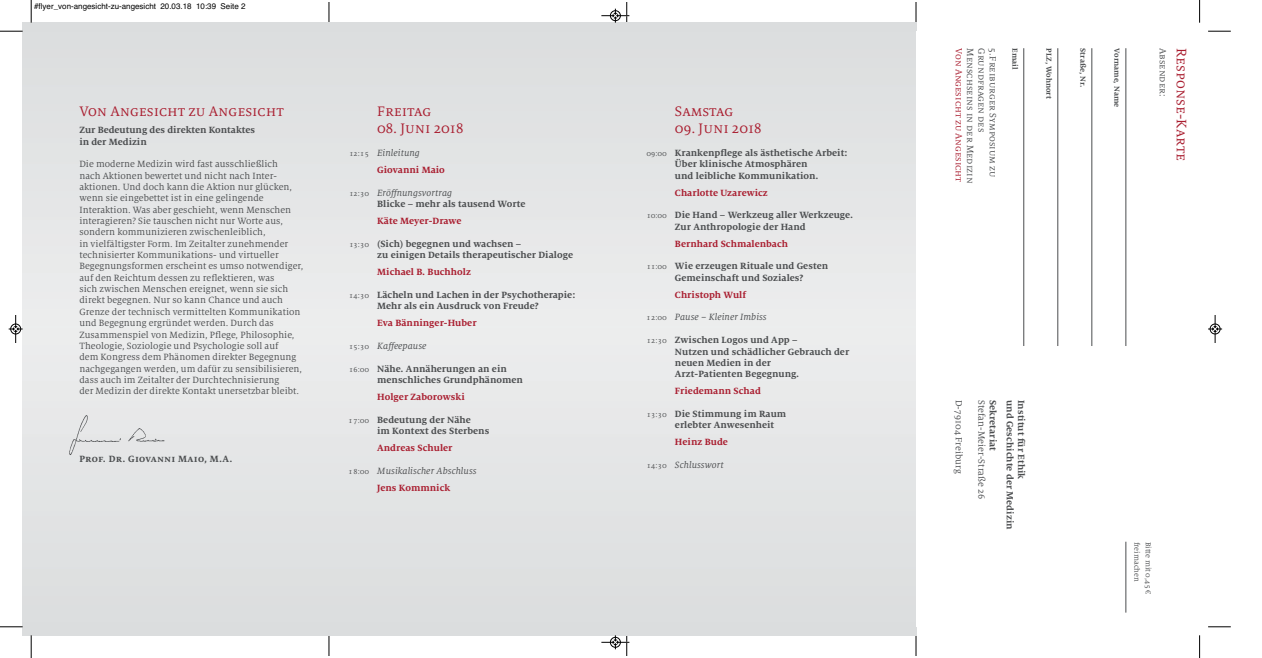
<style>
.page{position:relative;width:1262px;height:658px;background:#fff}
.page>*{position:absolute;margin:0;border:0;box-sizing:border-box;transform-origin:0 0}
.t1{font:15.2px "Milo Serif OT";color:#a91d2f}
.t2{font:10px/11.3px "Milo Serif OT";letter-spacing:.005em;color:#4b4d4f}
.t3{font:700 10px/11.3px "Milo Serif OT";letter-spacing:.005em;color:#4b4d4f}
.t4{font:700 10px "Milo Serif OT";letter-spacing:.005em;color:#a91d2f}
.t5{font:italic 10px "Milo Serif OT";letter-spacing:.005em;color:#4b4d4f}
.t6{font:700 10px "Milo Serif OT";letter-spacing:.025em;color:#4b4d4f}
.t7{font:10px "Milo Serif OT";color:#a91d2f}
.t8{font:8px "Milo Serif OT";letter-spacing:-.01em;color:#4b4d4f}
.t9{font:8px "Helvetica";color:#000}
.t10{font:700 8px "Milo Serif OT";letter-spacing:.005em;color:#4b4d4f}
</style>
<div class="page">
<svg style="left:328px;top:3px;width:1px;height:20px"></svg>
<svg style="left:915px;top:3px;width:1px;height:20px"></svg>
<svg style="left:328px;top:635px;width:1px;height:20px"></svg>
<svg style="left:915px;top:635px;width:1px;height:20px"></svg>
<div style="left:23px;top:23px;width:893px;height:612px;background:#e3e5e6"></div>
<hr style="left:1125px;top:48px;width:1px;height:298px;background:#4b4d4f">
<hr style="left:1125px;top:541px;width:1px;height:71px;background:#4b4d4f">
<hr style="left:1091px;top:48px;width:1px;height:298px;background:#4b4d4f">
<hr style="left:1057px;top:48px;width:1px;height:298px;background:#4b4d4f">
<hr style="left:1023px;top:48px;width:1px;height:298px;background:#4b4d4f">
<img style="left:69px;top:415px;width:96px;height:40px">
<svg style="left:31px;top:0;width:1px;height:23px"></svg>
<svg style="left:0;top:31px;width:23px;height:1px"></svg>
<svg style="left:1199px;top:0;width:1px;height:23px"></svg>
<svg style="left:1208px;top:31px;width:22px;height:1px"></svg>
<svg style="left:31px;top:635px;width:1px;height:23px"></svg>
<svg style="left:0;top:626px;width:23px;height:1px"></svg>
<svg style="left:1199px;top:635px;width:1px;height:23px"></svg>
<svg style="left:1208px;top:626px;width:22px;height:1px"></svg>
<svg style="left:601px;top:3px;width:28px;height:20px"></svg>
<svg style="left:601px;top:635px;width:28px;height:20px"></svg>
<svg style="left:9px;top:315px;width:14px;height:28px"></svg>
<svg style="left:1208px;top:315px;width:14px;height:28px"></svg>
<p class="t9" style="left:34px;top:3px;width:213px">#flyer_von-angesicht-zu-angesicht 20.03.18 10:39 Seite 2</p>
<h1 class="t1" style="left:79px;top:105px;width:206px">Von Angesicht zu Angesicht</h1>
<p class="t3" style="left:79px;top:125px;width:177px">Zur Bedeutung des direkten Kontaktes in der Medizin</p>
<p class="t2" style="left:79px;top:159px;width:225px">Die moderne Medizin wird fast ausschließlich<br>nach Aktionen bewertet und nicht nach Inter - aktionen. Und doch kann die Aktion nur glücken, wenn sie eingebettet ist in eine gelingende Interaktion. Was aber geschieht, wenn Menschen interagieren? Sie tauschen nicht nur Worte aus, sondern kommunizieren zwischenleiblich,<br>in vielfältigster Form. Im Zeitalter zunehmender technisierter Kommunikations- und virtueller Begegnungsformen erscheint es umso notwendiger, auf den Reichtum dessen zu reflektieren, was<br>sich zwischen Menschen ereignet, wenn sie sich direkt begegnen. Nur so kann Chance und auch Grenze der technisch vermittelten Kommunikation und Begegnung ergründet werden. Durch das Zusammenspiel von Medizin, Pflege, Philosophie, Theologie, Soziologie und Psychologie soll auf<br>dem Kongress dem Phänomen direkter Begegnung nachgegangen werden, um dafür zu sensibilisieren, dass auch im Zeitalter der Durchtechnisierung<br>der Medizin der direkte Kontakt unersetzbar bleibt.</p>
<p class="t6" style="left:79px;top:455px;width:154px">Prof. Dr. Giovanni Maio, M.A.</p>
<h1 class="t1" style="left:377px;top:105px;width:56px">Freitag</h1>
<h1 class="t1" style="left:377px;top:122px;width:88px">08. Juni 2018</h1>
<p class="t5" style="left:377px;top:149px;width:44px">Einleitung</p>
<p class="t4" style="left:377px;top:166px;width:69px">Giovanni Maio</p>
<p class="t5" style="left:377px;top:189px;width:76px">Eröffnungsvortrag</p>
<p class="t3" style="left:377px;top:199px;width:150px">Blicke – mehr als tausend Worte</p>
<p class="t4" style="left:377px;top:217px;width:86px">Käte Meyer-Drawe</p>
<p class="t3" style="left:377px;top:238px;width:197px">(Sich) begegnen und wachsen –<br>zu einigen Details therapeutischer Dialoge</p>
<p class="t4" style="left:377px;top:268px;width:95px">Michael B. Buchholz</p>
<p class="t3" style="left:377px;top:289px;width:200px">Lächeln und Lachen in der Psychotherapie:<br>Mehr als ein Ausdruck von Freude?</p>
<p class="t4" style="left:377px;top:319px;width:101px">Eva Bänninger-Huber</p>
<p class="t5" style="left:377px;top:342px;width:51px">Kaffeepause</p>
<p class="t3" style="left:377px;top:363px;width:147px">Nähe. Annäherungen an ein menschliches Grundphänomen</p>
<p class="t4" style="left:377px;top:393px;width:89px">Holger Zaborowski</p>
<p class="t3" style="left:377px;top:414px;width:114px">Bedeutung der Nähe<br>im Kontext des Sterbens</p>
<p class="t4" style="left:377px;top:444px;width:77px">Andreas Schuler</p>
<p class="t5" style="left:377px;top:466px;width:101px">Musikalischer Abschluss</p>
<p class="t4" style="left:377px;top:483px;width:75px">Jens Kommnick</p>
<p class="t8" style="left:349px;top:150px;width:22px">12:15</p>
<p class="t8" style="left:349px;top:190px;width:22px">12:30</p>
<p class="t8" style="left:349px;top:241px;width:22px">13:30</p>
<p class="t8" style="left:349px;top:292px;width:22px">14:30</p>
<p class="t8" style="left:349px;top:343px;width:22px">15:30</p>
<p class="t8" style="left:349px;top:366px;width:22px">16:00</p>
<p class="t8" style="left:348px;top:417px;width:22px">17:00</p>
<p class="t8" style="left:348px;top:468px;width:22px">18:00</p>
<p class="t8" style="left:646px;top:150px;width:22px">09:00</p>
<p class="t8" style="left:646px;top:213px;width:22px">10:00</p>
<p class="t8" style="left:646px;top:264px;width:22px">11:00</p>
<p class="t8" style="left:646px;top:315px;width:22px">12:00</p>
<p class="t8" style="left:646px;top:337px;width:22px">12:30</p>
<p class="t8" style="left:646px;top:411px;width:22px">13:30</p>
<p class="t8" style="left:646px;top:462px;width:22px">14:30</p>
<h1 class="t1" style="left:675px;top:105px;width:60px">Samstag</h1>
<h1 class="t1" style="left:675px;top:122px;width:88px">09. Juni 2018</h1>
<p class="t3" style="left:675px;top:148px;width:174px">Krankenpflege als ästhetische Arbeit:<br>Über klinische Atmosphären<br>und leibliche Kommunikation.</p>
<p class="t4" style="left:675px;top:188px;width:94px">Charlotte Uzarewicz</p>
<p class="t3" style="left:675px;top:210px;width:180px">Die Hand – Werkzeug aller Werkzeuge.<br>Zur Anthropologie der Hand</p>
<p class="t4" style="left:675px;top:240px;width:115px">Bernhard Schmalenbach</p>
<p class="t3" style="left:675px;top:261px;width:155px">Wie erzeugen Rituale und Gesten<br>Gemeinschaft und Soziales?</p>
<p class="t4" style="left:675px;top:291px;width:73px">Christoph Wulf</p>
<p class="t5" style="left:675px;top:313px;width:93px">Pause – Kleiner Imbiss</p>
<p class="t3" style="left:675px;top:335px;width:176px">Zwischen Logos und App –<br>Nutzen und schädlicher Gebrauch der neuen Medien in der<br>Arzt-Patienten Begegnung.</p>
<p class="t4" style="left:675px;top:387px;width:87px">Friedemann Schad</p>
<p class="t3" style="left:675px;top:409px;width:113px">Die Stimmung im Raum erlebter Anwesenheit</p>
<p class="t4" style="left:675px;top:438px;width:54px">Heinz Bude</p>
<p class="t5" style="left:675px;top:461px;width:50px">Schlusswort</p>
<p class="t7" style="left:962px;top:48px;width:136px;rotate:90deg">Von Angesicht zu Angesicht</p>
<p class="t2" style="left:975px;top:48px;width:137px;rotate:90deg">Menschseins in der Medizin</p>
<p class="t2" style="left:986px;top:48px;width:86px;rotate:90deg">Grundfragen des</p>
<p class="t2" style="left:997px;top:48px;width:131px;rotate:90deg">5.Freiburger Symposium zu</p>
<p class="t10" style="left:1018px;top:48px;width:23px;rotate:90deg">Email</p>
<p class="t10" style="left:1052px;top:48px;width:52px;rotate:90deg">PLZ, Wohnort</p>
<p class="t10" style="left:1086px;top:48px;width:41px;rotate:90deg">Straße, Nr.</p>
<p class="t10" style="left:1120px;top:48px;width:60px;rotate:90deg">Vorname, Name</p>
<p class="t2" style="left:1168px;top:48px;width:50px;rotate:90deg">Absender:</p>
<h1 class="t1" style="left:1187px;top:48px;width:115px;rotate:90deg">Response-Karte</h1>
<p class="t2" style="left:963px;top:400px;width:75px;rotate:90deg">D-79104 Freiburg</p>
<p class="t2" style="left:986px;top:400px;width:100px;rotate:90deg">Stefan-Meier-Straße 26</p>
<p class="t3" style="left:997px;top:400px;width:52px;rotate:90deg">Sekretariat</p>
<p class="t3" style="left:1014px;top:400px;width:131px;rotate:90deg">und Geschichte der Medizin</p>
<p class="t3" style="left:1026px;top:400px;width:81px;rotate:90deg">Institut für Ethik</p>
<p class="t8" style="left:1140px;top:541px;width:41px;rotate:90deg">freimachen</p>
<p class="t8" style="left:1151px;top:541px;width:54px;rotate:90deg">Bitte mit 0,45 €</p>
</div>
